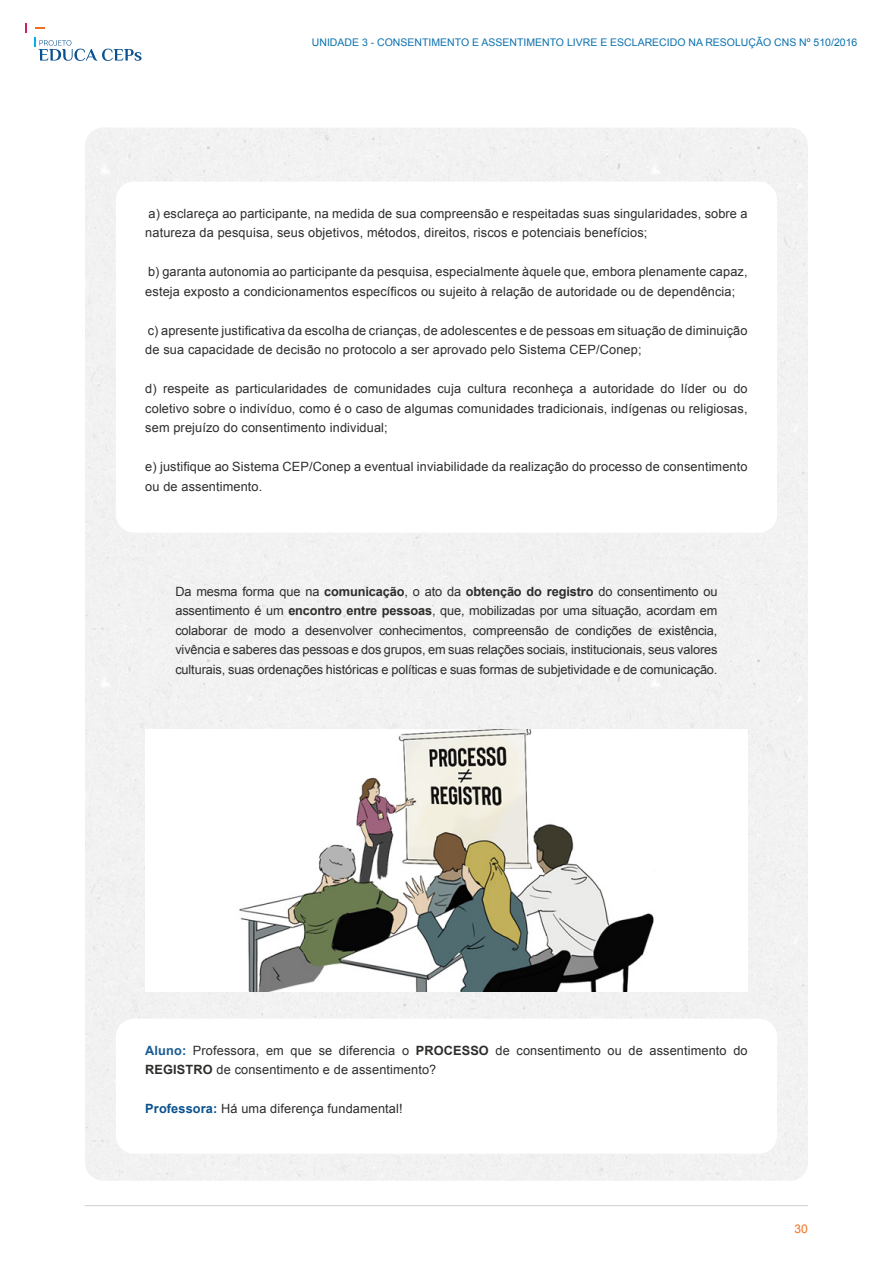
<style>
.page{position:relative;width:893px;height:1263px;background:#fff}
.page>*{position:absolute;margin:0;border:0;box-sizing:border-box;transform-origin:0 0}
.t1{font:12.75px/19.5px "Arial";letter-spacing:.01em;color:#2d2d2c}
.t2{font:12px "Arial";color:#f27021}
.t3{font:10.5px "Arial";color:#0c71af}
.s1{font-weight:700}
.s2{font-weight:700;color:#195c95}
.s3{font-weight:700;color:#0a528f}
</style>
<div class="page">
<hr style="left:85px;top:1205px;width:723px;height:1px;background:#d0d0d0">
<svg style="left:25px;top:24px;width:2px;height:9px"></svg>
<svg style="left:34px;top:38px;width:108px;height:23px"></svg>
<div style="left:85px;top:637px;width:723px;height:544px;background:#f2f2f2"></div>
<div style="left:116px;top:1019px;width:661px;height:135px;background:#fff;border-radius:18px"></div>
<img style="left:145px;top:729px;width:603px;height:263px">
<p class="t3" style="left:312px;top:36px;width:547px">UNIDADE 3 - CONSENTIMENTO E ASSENTIMENTO LIVRE E ESCLARECIDO NA RESOLUÇÃO CNS Nº 510/2016</p>
<p class="t1" style="left:145px;top:204px;width:604px">a) esclareça ao participante, na medida de sua compreensão e respeitadas suas singularidades, sobre a natureza da pesquisa, seus objetivos, métodos, direitos, riscos e potenciais benefícios;</p>
<p class="t1" style="left:145px;top:262px;width:604px">b) garanta autonomia ao participante da pesquisa, especialmente àquele que, embora plenamente capaz, esteja exposto a condicionamentos específicos ou sujeito à relação de autoridade ou de dependência;</p>
<p class="t1" style="left:145px;top:321px;width:604px">c) apresente justificativa da escolha de crianças, de adolescentes e de pessoas em situação de diminuição de sua capacidade de decisão no protocolo a ser aprovado pelo Sistema CEP/Conep;</p>
<p class="t1" style="left:145px;top:379px;width:604px;text-align:justify">d) respeite as particularidades de comunidades cuja cultura reconheça a autoridade do líder ou do coletivo sobre o indivíduo, como é o caso de algumas comunidades tradicionais, indígenas ou religiosas, sem prejuízo do consentimento individual;</p>
<p class="t1" style="left:145px;top:457px;width:604px">e) justifique ao Sistema CEP/Conep a eventual inviabilidade da realização do processo de consentimento ou de assentimento.</p>
<p class="t1" style="left:175px;top:582px;width:544px;text-align:justify">Da mesma forma que na <span class="s1">comunicação</span>, o ato da <span class="s1">obtenção do registro</span> do consentimento ou assentimento é um <span class="s1">encontro entre pessoas</span>, que, mobilizadas por uma situação, acordam em colaborar de modo a desenvolver conhecimentos, compreensão de condições de existência, vivência e saberes das pessoas e dos grupos, em suas relações sociais, institucionais, seus valores culturais, suas ordenações históricas e políticas e suas formas de subjetividade e de comunicação.</p>
<p class="t1" style="left:145px;top:1041px;width:604px"><span class="s2">Aluno:</span> Professora, em que se diferencia o <span class="s1">PROCESSO</span> de consentimento ou de assentimento do<br><span class="s1">REGISTRO</span> de consentimento e de assentimento?</p>
<p class="t1" style="left:145px;top:1099px;width:259px"><span class="s3">Professora:</span> Há uma diferença fundamental!</p>
<p class="t2" style="left:795px;top:1221px;width:15px">30</p>
</div>
